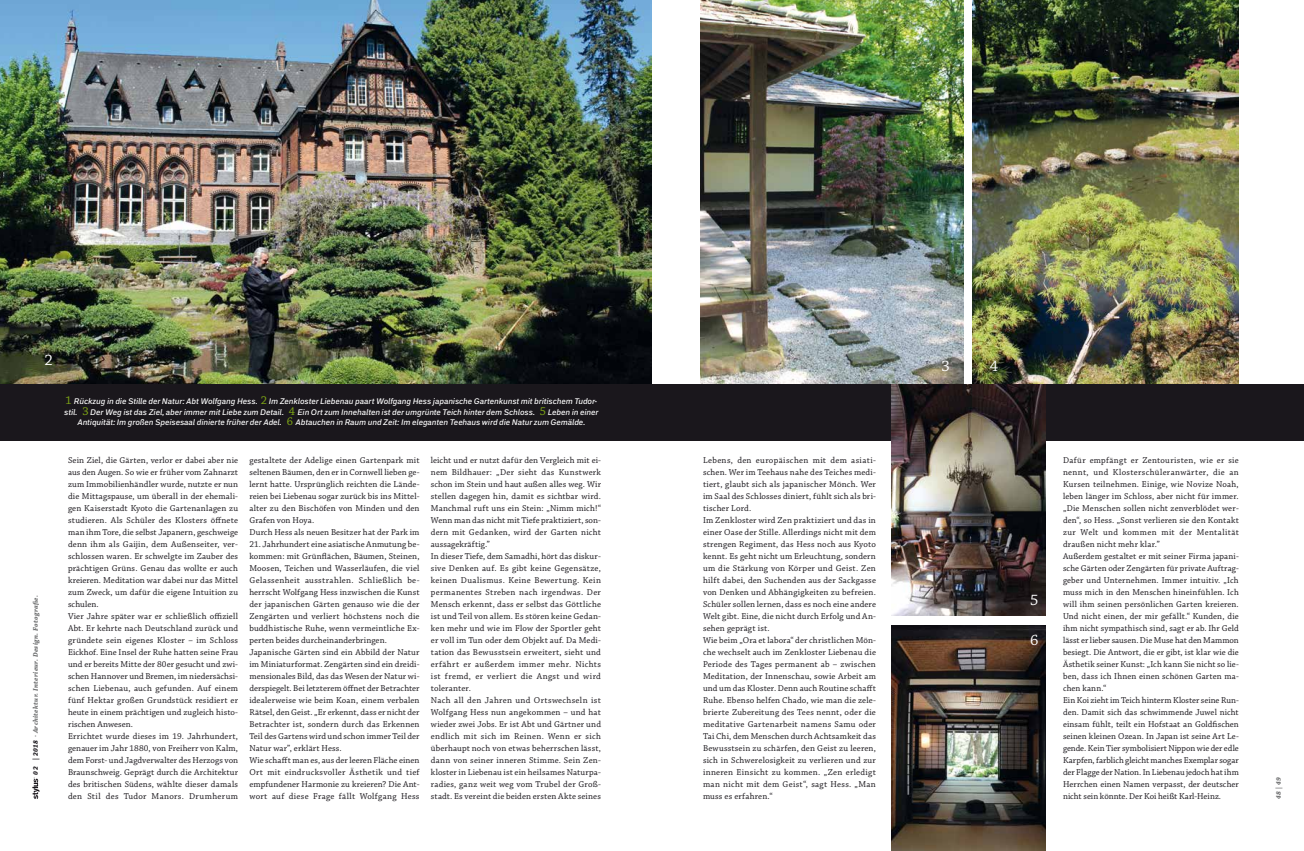
<style>
.page{position:relative;width:1304px;height:851px;background:#fff}
.page>*{position:absolute;margin:0;border:0;box-sizing:border-box;transform-origin:0 0}
.t1{font:16px "Chaparral Pro";color:#fff}
.t2{font:9px/12px "Chaparral Pro";letter-spacing:.02em;color:#1a171c}
.t3{font:8px/10.5px "Embarcadero MVB Pro Med Ital";letter-spacing:-.005em;color:#fff;text-align:center}
.t4{font:italic 700 7px "Chaparral Pro";letter-spacing:.035em;color:#707172}
.s1{color:#1a171c}
.s2{font-family:"Chaparral Pro";font-size:12px;color:#81aa15}
</style>
<div class="page">
<img style="left:0;top:0;width:652px;height:384px">
<img style="left:700px;top:0;width:264px;height:384px">
<img style="left:972px;top:0;width:267px;height:384px">
<img style="left:892px;top:625px;width:154px;height:225px">
<div style="left:0;top:384px;width:1304px;height:57px;background:#1a171c"></div>
<img style="left:892px;top:384px;width:154px;height:231px">
<svg style="left:32px;top:777px;width:7px;height:22px"></svg>
<h1 class="t1" style="left:44px;top:351px;width:10px">2</h1>
<p class="t4" style="left:32px;top:774px;width:181px;rotate:-90deg"><span class="s1">02 | 2018</span> · Architektur. Interieur. Design. Fotografie.</p>
<p class="t3" style="left:64px;top:395px;width:536px"><span class="s2">1</span> Rückzug in die Stille der Natur: Abt Wolfgang Hess. <span class="s2">2</span> Im Zenkloster Liebenau paart Wolfgang Hess japanische Gartenkunst mit britischem Tudor&shy;stil. <span class="s2">3</span> Der Weg ist das Ziel, aber immer mit Liebe zum Detail. <span class="s2">4</span> Ein Ort zum Innehalten ist der umgrünte Teich hinter dem Schloss. <span class="s2">5</span> Leben in einer<br>Antiquität: Im großen Speisesaal dinierte früher der Adel. <span class="s2">6</span> Abtauchen in Raum und Zeit: Im eleganten Teehaus wird die Natur zum Gemälde.</p>
<p class="t2" style="left:68px;top:454px;width:172px">Sein Ziel, die Gärten, verlor er dabei aber nie aus den Augen. So wie er früher vom Zahnarzt zum Immobilienhändler wurde, nutzte er nun die Mittagspause, um überall in der ehemali&shy;gen Kaiserstadt Kyoto die Gartenanlagen zu studieren. Als Schüler des Klosters öffnete man ihm Tore, die selbst Japanern, geschweige denn ihm als Gaijin, dem Außenseiter, ver&shy;schlossen waren. Er schwelgte im Zauber des prächtigen Grüns. Genau das wollte er auch kreieren. Meditation war dabei nur das Mittel zum Zweck, um dafür die eigene Intuition zu schulen.<br>Vier Jahre später war er schließlich offiziell Abt. Er kehrte nach Deutschland zurück und gründete sein eigenes Kloster – im Schloss Eickhof. Eine Insel der Ruhe hatten seine Frau und er bereits Mitte der 80er gesucht und zwi&shy;schen Hannover und Bremen, im niedersächsi&shy;schen Liebenau, auch gefunden. Auf einem fünf Hektar großen Grundstück residiert er heute in einem prächtigen und zugleich histo&shy;rischen Anwesen.<br>Errichtet wurde dieses im 19. Jahrhundert, genauer im Jahr 1880, von Freiherr von Kalm, dem Forst- und Jagdverwalter des Herzogs von Braunschweig. Geprägt durch die Architektur des britischen Südens, wählte dieser damals den Stil des Tudor Manors. Drumherum</p>
<p class="t2" style="left:249px;top:454px;width:172px">gestaltete der Adelige einen Gartenpark mit seltenen Bäumen, den er in Cornwell lieben ge&shy;lernt hatte. Ursprünglich reichten die Lände&shy;reien bei Liebenau sogar zurück bis ins Mittel&shy;alter zu den Bischöfen von Minden und den Grafen von Hoya.<br>Durch Hess als neuen Besitzer hat der Park im</p>
<p class="t2" style="left:249px;top:538px;width:172px">21. Jahrhundert eine asiatische Anmutung be&shy;kommen: mit Grünflächen, Bäumen, Steinen, Moosen, Teichen und Wasserläufen, die viel Gelassenheit ausstrahlen. Schließlich be&shy;herrscht Wolfgang Hess inzwischen die Kunst der japanischen Gärten genauso wie die der Zengärten und verliert höchstens noch die buddhistische Ruhe, wenn vermeintliche Ex&shy;perten beides durcheinanderbringen.<br>Japanische Gärten sind ein Abbild der Natur im Miniaturformat. Zengärten sind ein dreidi&shy;mensionales Bild, das das Wesen der Natur wi&shy;derspiegelt. Bei letzterem öffnet der Betrachter idealerweise wie beim Koan, einem verbalen Rätsel, den Geist. „Er erkennt, dass er nicht der Betrachter ist, sondern durch das Erkennen Teil des Gartens wird und schon immer Teil der Natur war”, erklärt Hess.<br>Wie schafft man es, aus der leeren Fläche einen Ort mit eindrucksvoller Ästhetik und tief empfundener Harmonie zu kreieren? Die Ant&shy;wort auf diese Frage fällt Wolfgang Hess</p>
<p class="t2" style="left:431px;top:454px;width:172px">leicht und er nutzt dafür den Vergleich mit ei&shy;nem Bildhauer: „Der sieht das Kunstwerk schon im Stein und haut außen alles weg. Wir stellen dagegen hin, damit es sichtbar wird.<br>Manchmal ruft uns ein Stein: „Nimm mich!“ Wenn man das nicht mit Tiefe praktiziert, son&shy;dern mit Gedanken, wird der Garten nicht aussagekräftig.”<br>In dieser Tiefe, dem Samadhi, hört das diskur&shy;sive Denken auf. Es gibt keine Gegensätze, keinen Dualismus. Keine Bewertung. Kein permanentes Streben nach irgendwas. Der Mensch erkennt, dass er selbst das Göttliche ist und Teil von allem. Es stören keine Gedan&shy;ken mehr und wie im Flow der Sportler geht er voll im Tun oder dem Objekt auf. Da Medi&shy;tation das Bewusstsein erweitert, sieht und erfährt er außerdem immer mehr. Nichts ist fremd, er verliert die Angst und wird toleranter.<br>Nach all den Jahren und Ortswechseln ist Wolfgang Hess nun angekommen – und hat wieder zwei Jobs. Er ist Abt und Gärtner und endlich mit sich im Reinen. Wenn er sich überhaupt noch von etwas beherrschen lässt, dann von seiner inneren Stimme. Sein Zen&shy;kloster in Liebenau ist ein heilsames Naturpa&shy;radies, ganz weit weg vom Trubel der Groß&shy;stadt. Es vereint die beiden ersten Akte seines</p>
<p class="t2" style="left:703px;top:454px;width:174px">Lebens, den europäischen mit dem asiati&shy;schen. Wer im Teehaus nahe des Teiches medi&shy;tiert, glaubt sich als japanischer Mönch. Wer im Saal des Schlosses diniert, fühlt sich als bri&shy;tischer Lord.<br>Im Zenkloster wird Zen praktiziert und das in einer Oase der Stille. Allerdings nicht mit dem strengen Regiment, das Hess noch aus Kyoto kennt. Es geht nicht um Erleuchtung, sondern um die Stärkung von Körper und Geist. Zen hilft dabei, den Suchenden aus der Sackgasse von Denken und Abhängigkeiten zu befreien.<br>Schüler sollen lernen, dass es noch eine andere Welt gibt. Eine, die nicht durch Erfolg und An&shy;sehen geprägt ist.<br>Wie beim „Ora et labora“ der christlichen Mön&shy;che wechselt auch im Zenkloster Liebenau die Periode des Tages permanent ab – zwischen Meditation, der Innenschau, sowie Arbeit am und um das Kloster. Denn auch Routine schafft Ruhe. Ebenso helfen Chado, wie man die zele&shy;brierte Zubereitung des Tees nennt, oder die meditative Gartenarbeit namens Samu oder Tai Chi, dem Menschen durch Achtsamkeit das Bewusstsein zu schärfen, den Geist zu leeren, sich in Schwerelosigkeit zu verlieren und zur inneren Einsicht zu kommen. „Zen erledigt man nicht mit dem Geist“, sagt Hess. „Man muss es erfahren.“</p>
<h1 class="t1" style="left:942px;top:357px;width:10px">3</h1>
<h1 class="t1" style="left:990px;top:357px;width:10px">4</h1>
<h1 class="t1" style="left:1030px;top:591px;width:10px">5</h1>
<h1 class="t1" style="left:1030px;top:630px;width:10px">6</h1>
<p class="t2" style="left:1063px;top:454px;width:177px">Dafür empfängt er Zentouristen, wie er sie nennt, und Klosterschüleranwärter, die an Kursen teilnehmen. Einige, wie Novize Noah, leben länger im Schloss, aber nicht für immer. „Die Menschen sollen nicht zenverblödet wer&shy;den“, so Hess. „Sonst verlieren sie den Kontakt zur Welt und kommen mit der Mentalität draußen nicht mehr klar.”<br>Außerdem gestaltet er mit seiner Firma japani&shy;sche Gärten oder Zengärten für private Auftrag&shy;geber und Unternehmen. Immer intuitiv. „Ich muss mich in den Menschen hineinfühlen. Ich will ihm seinen persönlichen Garten kreieren.<br>Und nicht einen, der mir gefällt.“ Kunden, die ihm nicht sympathisch sind, sagt er ab. Ihr Geld lässt er lieber sausen. Die Muse hat den Mammon besiegt. Die Antwort, die er gibt, ist klar wie die Ästhetik seiner Kunst: „Ich kann Sie nicht so lie&shy;ben, dass ich Ihnen einen schönen Garten ma&shy;chen kann.“<br>Ein Koi zieht im Teich hinterm Kloster seine Run&shy;den. Damit sich das schwimmende Juwel nicht einsam fühlt, teilt ein Hofstaat an Goldfischen seinen kleinen Ozean. In Japan ist seine Art Le&shy;gende. Kein Tier symbolisiert Nippon wie der edle Karpfen, farblich gleicht manches Exemplar sogar der Flagge der Nation. In Liebenau jedoch hat ihm Herrchen einen Namen verpasst, der deutscher nicht sein könnte. Der Koi heißt Karl-Heinz.</p>
<p class="t4" style="left:1275px;top:799px;width:23px;rotate:-90deg">48|49</p>
</div>
